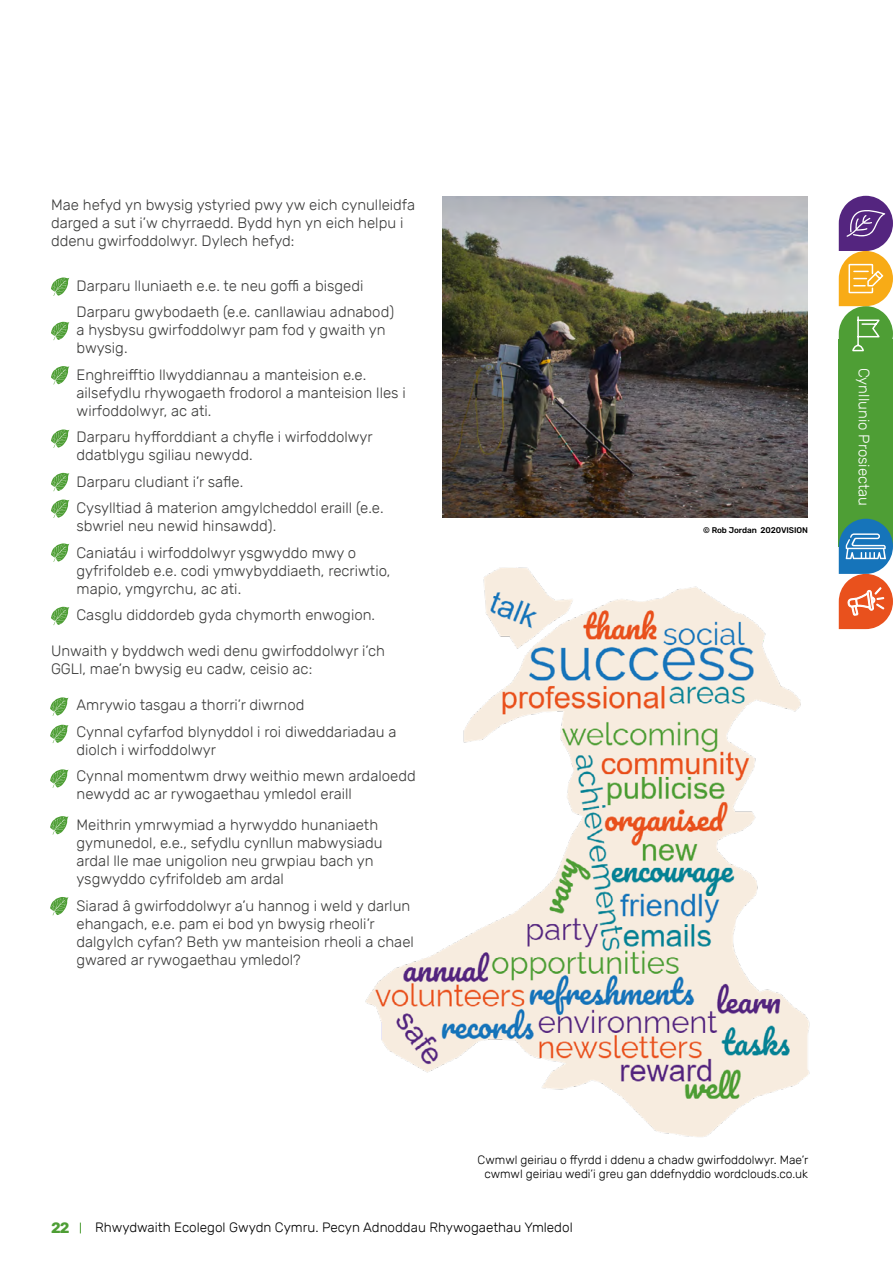
<style>
.page{position:relative;width:893px;height:1263px;background:#fff}
.page>*{position:absolute;margin:0;border:0;box-sizing:border-box;transform-origin:0 0}
.t1{font:300 15px/18px "Rubik";color:#3c3c3b}
.t2{font:300 15px "Rubik";color:#fff}
.t3{font:700 15px "Rubik";color:#4e9e35}
.t4{font:300 13.5px "Rubik";color:#000}
.t5{font:300 12px/14.4px "Rubik";color:#000;text-align:center}
.t6{font:500 8.25px "Rubik";letter-spacing:-.01em;color:#000}
</style>
<div class="page">
<img style="left:366px;top:567px;width:444px;height:570px">
<svg style="left:51px;top:277px;width:18px;height:19px"></svg>
<svg style="left:51px;top:322px;width:18px;height:18px"></svg>
<svg style="left:51px;top:366px;width:18px;height:18px"></svg>
<svg style="left:51px;top:429px;width:18px;height:19px"></svg>
<svg style="left:51px;top:473px;width:18px;height:18px"></svg>
<svg style="left:51px;top:500px;width:18px;height:18px"></svg>
<svg style="left:51px;top:543px;width:18px;height:19px"></svg>
<svg style="left:51px;top:607px;width:18px;height:18px"></svg>
<img style="left:442px;top:196px;width:366px;height:322px">
<svg style="left:50px;top:697px;width:18px;height:19px"></svg>
<svg style="left:50px;top:725px;width:18px;height:18px"></svg>
<svg style="left:50px;top:769px;width:18px;height:19px"></svg>
<svg style="left:50px;top:816px;width:18px;height:18px"></svg>
<svg style="left:50px;top:897px;width:18px;height:18px"></svg>
<div style="left:839px;top:339px;width:54px;height:207px;background:#4e9e35"></div>
<svg style="left:839px;top:519px;width:54px;height:110px"></svg>
<svg style="left:839px;top:196px;width:54px;height:156px"></svg>
<p class="t1" style="left:51px;top:197px;width:366px">Mae hefyd yn bwysig ystyried pwy yw eich cynulleidfa darged a sut i’w chyrraedd. Bydd hyn yn eich helpu i ddenu gwirfoddolwyr. Dylech hefyd:</p>
<p class="t1" style="left:77px;top:277px;width:288px">Darparu lluniaeth e.e. te neu goffi a bisgedi</p>
<p class="t1" style="left:77px;top:304px;width:319px">Darparu gwybodaeth (e.e. canllawiau adnabod) a hysbysu gwirfoddolwyr pam fod y gwaith yn bwysig.</p>
<p class="t1" style="left:77px;top:366px;width:331px">Enghreifftio llwyddiannau a manteision e.e. ailsefydlu rhywogaeth frodorol a manteision lles i wirfoddolwyr, ac ati.</p>
<p class="t1" style="left:77px;top:429px;width:298px">Darparu hyfforddiant a chyfle i wirfoddolwyr ddatblygu sgiliau newydd.</p>
<p class="t1" style="left:77px;top:473px;width:168px">Darparu cludiant i’r safle.</p>
<p class="t1" style="left:77px;top:500px;width:309px">Cysylltiad â materion amgylcheddol eraill (e.e. sbwriel neu newid hinsawdd).</p>
<p class="t1" style="left:77px;top:544px;width:315px">Caniatáu i wirfoddolwyr ysgwyddo mwy o gyfrifoldeb e.e. codi ymwybyddiaeth, recriwtio, mapio, ymgyrchu, ac ati.</p>
<p class="t1" style="left:77px;top:607px;width:300px">Casglu diddordeb gyda chymorth enwogion.</p>
<p class="t1" style="left:51px;top:643px;width:335px">Unwaith y byddwch wedi denu gwirfoddolwyr i’ch<br>GGLl, mae’n bwysig eu cadw, ceisio ac:</p>
<p class="t1" style="left:77px;top:697px;width:230px">Amrywio tasgau a thorri’r diwrnod</p>
<p class="t1" style="left:77px;top:723px;width:321px">Cynnal cyfarfod blynyddol i roi diweddariadau a diolch i wirfoddolwyr</p>
<p class="t1" style="left:77px;top:768px;width:341px">Cynnal momentwm drwy weithio mewn ardaloedd newydd ac ar rywogaethau ymledol eraill</p>
<p class="t1" style="left:77px;top:816px;width:308px">Meithrin ymrwymiad a hyrwyddo hunaniaeth gymunedol, e.e., sefydlu cynllun mabwysiadu ardal lle mae unigolion neu grwpiau bach yn ysgwyddo cyfrifoldeb am ardal</p>
<p class="t1" style="left:77px;top:897px;width:339px">Siarad â gwirfoddolwyr a’u hannog i weld y darlun ehangach, e.e. pam ei bod yn bwysig rheoli’r dalgylch cyfan? Beth yw manteision rheoli a chael gwared ar rywogaethau ymledol?</p>
<p class="t6" style="left:703px;top:525px;width:106px">© Rob Jordan 2020VISION</p>
<p class="t2" style="left:872px;top:368px;width:140px;rotate:90deg">Cynllunio Prosiectau</p>
<p class="t5" style="left:478px;top:1152px;width:332px">Cwmwl geiriau o ffyrdd i ddenu a chadw gwirfoddolwyr. Mae’r cwmwl geiriau wedi’i greu gan ddefnyddio wordclouds.co.uk</p>
<p class="t3" style="left:51px;top:1219px;width:20px">22</p>
<p class="t4" style="left:95px;top:1220px;width:479px">Rhwydwaith Ecolegol Gwydn Cymru. Pecyn Adnoddau Rhywogaethau Ymledol</p>
</div>
